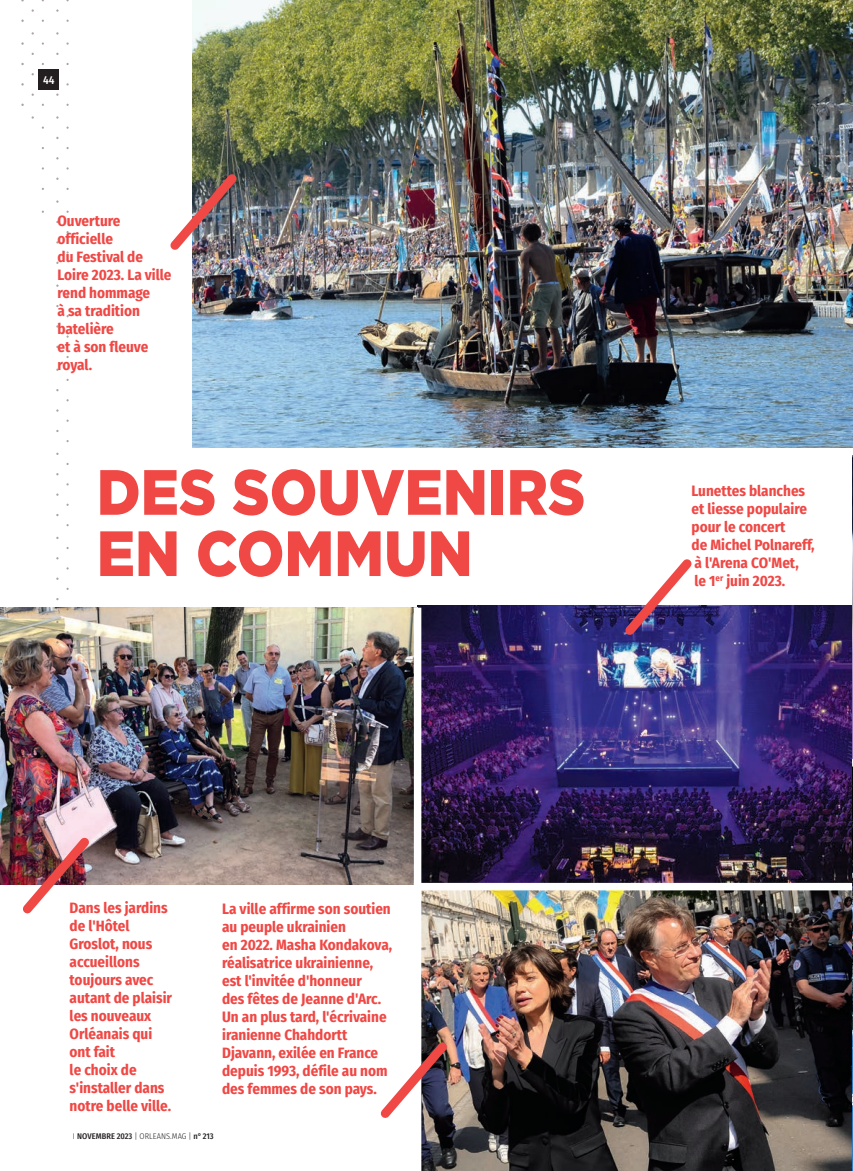
<style>
.page{position:relative;width:853px;height:1171px;background:#fff}
.page>*{position:absolute;margin:0;border:0;box-sizing:border-box;transform-origin:0 0}
.t1{font:900 63.75px/61.2px "Gotham";color:#ef4845;scale:.9 1}
.t2{font:700 15px/18px "Fira Sans Condensed";color:#ef4845}
.t3{font:500 12.75px "Fira Sans Condensed";color:#fff}
.t4{font:500 8.25px "Fira Sans Condensed";letter-spacing:.01em;color:#231f20}
.s1{font-size:11.55px}
.s2{font-weight:300}
</style>
<div class="page">
<img style="left:192px;top:0;width:660px;height:447px">
<img style="left:418px;top:605px;width:434px;height:278px">
<img style="left:421px;top:890px;width:431px;height:281px">
<img style="left:852px;top:455px;width:1px;height:715px">
<img style="left:0;top:608px;width:414px;height:276px">
<svg style="left:51px;top:0;width:22px;height:659px"></svg>
<svg style="left:21px;top:0;width:27px;height:213px"></svg>
<div style="left:38px;top:70px;width:21px;height:20px;background:#231f20"></div>
<div style="left:414px;top:608px;width:7px;height:563px;background:#fff"></div>
<svg style="left:617px;top:559px;width:83px;height:84px"></svg>
<img style="left:170px;top:166px;width:75px;height:92px">
<img style="left:380px;top:1034px;width:75px;height:92px">
<img style="left:15px;top:829px;width:82px;height:85px">
<p class="t3" style="left:42px;top:69px;width:14px">4 4<span class="s1">4</span></p>
<p class="t2" style="left:57px;top:211px;width:116px">Ouverture officielle<br>du Festival de<br>Loire 2023. La ville rend hommage<br>à sa tradition batelière<br>et à son fleuve royal.</p>
<h1 class="t1" style="left:97px;top:460px;width:544px">DES SOUVENIRS<br>EN COMMUN</h1>
<p class="t2" style="left:691px;top:481px;width:125px">Lunettes blanches et liesse populaire pour le concert<br>de Michel Polnareff, à l'Arena CO'Met,<br>le 1<sup>er</sup> juin 2023.</p>
<p class="t2" style="left:70px;top:898px;width:104px">Dans les jardins de l'Hôtel<br>Groslot, nous accueillons toujours avec autant de plaisir les nouveaux<br>Orléanais qui ont fait<br>le choix de s'installer dans notre belle ville.</p>
<p class="t2" style="left:222px;top:899px;width:172px">La ville affirme son soutien au peuple ukrainien<br>en 2022. Masha Kondakova, réalisatrice ukrainienne, est l'invitée d'honneur<br>des fêtes de Jeanne d'Arc.<br>Un an plus tard, l'écrivaine iranienne Chahdortt<br>Djavann, exilée en France depuis 1993, défile au nom des femmes de son pays.</p>
<p class="t4" style="left:73px;top:1129px;width:142px"><span class="s2">I</span> NOVEMBRE 2023 <span class="s2">| ORLEANS.MAG |</span> n° 213</p>
</div>
